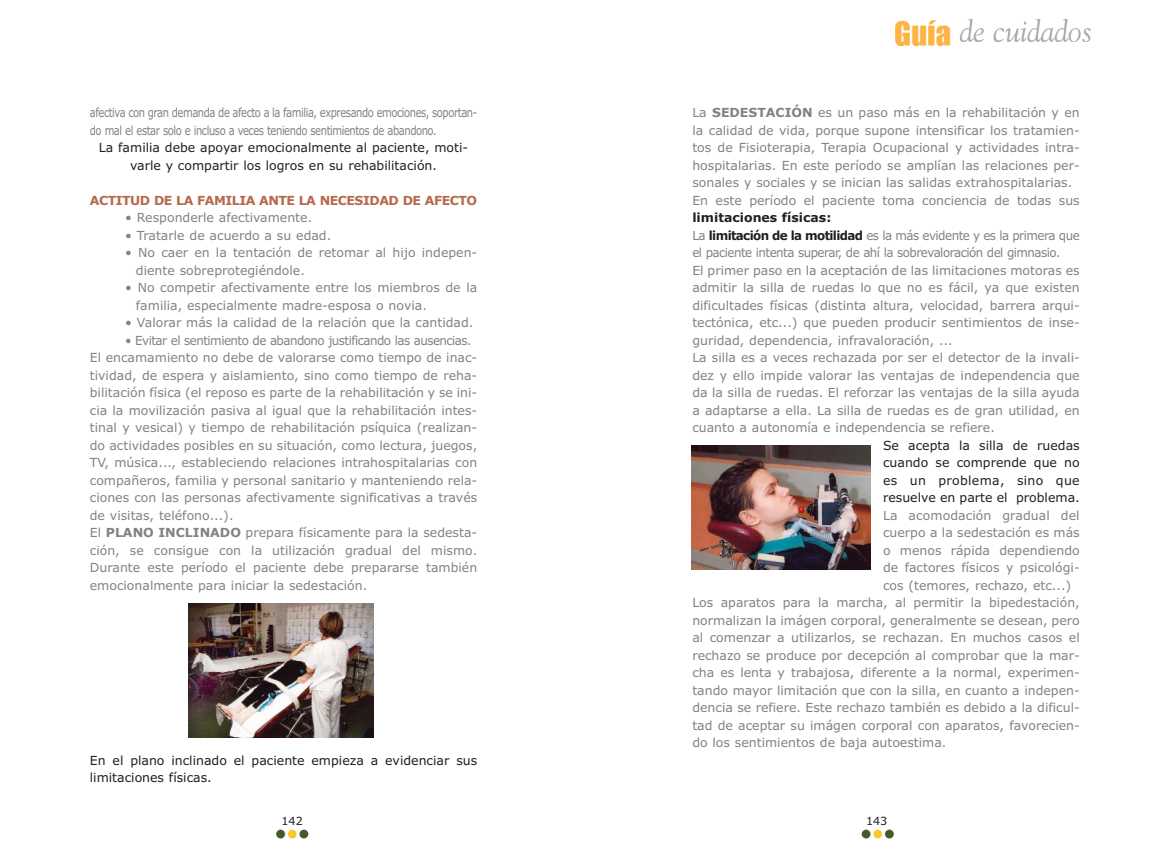
<style>
.page{position:relative;width:1169px;height:850px;background:#fff}
.page>*{position:absolute;margin:0;border:0;box-sizing:border-box;transform-origin:0 0}
.t1{font:12.5px/17.5px "Verdana";color:#808285;scale:.95 1}
.t2{font:12.5px/17.5px "Verdana";color:#808285}
.t3{font:12.5px/17.5px "Verdana";color:#231f20;text-align:justify}
.t4{font:12.5px/17.5px "Verdana";letter-spacing:-.045em;color:#808285;scale:.8 1}
.t5{font:700 12.5px "Verdana";letter-spacing:-.035em;color:#b5694d}
.t6{font:11.25px "Verdana";color:#231f20}
.s1{font-weight:700}
.s2{font-weight:700;color:#231f20}
</style>
<div class="page">
<img style="left:188px;top:603px;width:185px;height:135px">
<img style="left:691px;top:445px;width:179px;height:125px">
<p class="t4" style="left:90px;top:105px;width:486px">afectiva con gran demanda de afecto a la familia, expresando emociones, soportan&shy;do mal el estar solo e incluso a veces teniendo sentimientos de abandono.</p>
<p class="t3" style="left:99px;top:140px;width:371px;text-align:center">La familia debe apoyar emocionalmente al paciente, moti&shy;varle y compartir los logros en su rehabilitación.</p>
<p class="t5" style="left:90px;top:195px;width:389px">ACTITUD DE LA FAMILIA ANTE LA NECESIDAD DE AFECTO</p>
<p class="t2" style="left:125px;top:210px;width:188px">• Responderle afectivamente.</p>
<p class="t2" style="left:125px;top:227px;width:207px">• Tratarle de acuerdo a su edad.</p>
<p class="t2" style="left:136px;top:245px;width:343px;text-indent:-11px">• No caer en la tentación de retomar al hijo indepen&shy;diente sobreprotegiéndole.</p>
<p class="t2" style="left:136px;top:280px;width:343px;text-indent:-11px">• No competir afectivamente entre los miembros de la familia, especialmente madre-esposa o novia.</p>
<p class="t2" style="left:125px;top:315px;width:350px">• Valorar más la calidad de la relación que la cantidad.</p>
<p class="t1" style="left:90px;top:332px;width:409px;text-indent:35px">• Evitar el sentimiento de abandono justificando las ausencias.<br>El encamamiento no debe de valorarse como tiempo de inac&shy;tividad, de espera y aislamiento, sino como tiempo de reha&shy;bilitación física (el reposo es parte de la rehabilitación y se ini&shy;cia la movilización pasiva al igual que la rehabilitación intes&shy;tinal y vesical) y tiempo de rehabilitación psíquica (realizan&shy;do actividades posibles en su situación, como lectura, juegos, TV, música..., estableciendo relaciones intrahospitalarias con compañeros, familia y personal sanitario y manteniendo rela&shy;ciones con las personas afectivamente significativas a través de visitas, teléfono...).<br>El <span class="s1">PLANO INCLINADO</span> prepara físicamente para la sedesta&shy;ción, se consigue con la utilización gradual del mismo.<br>Durante este período el paciente debe prepararse también emocionalmente para iniciar la sedestación.</p>
<p class="t2" style="left:692px;top:105px;width:389px">La <span class="s1">SEDESTACIÓN</span> es un paso más en la rehabilitación y en la calidad de vida, porque supone intensificar los tratamien&shy;tos de Fisioterapia, Terapia Ocupacional y actividades intra&shy;hospitalarias. En este período se amplían las relaciones per&shy;sonales y sociales y se inician las salidas extrahospitalarias.<br>En este período el paciente toma conciencia de todas sus</p>
<p class="t1" style="left:692px;top:210px;width:409px"><span class="s2">limitaciones físicas:<br></span>La <span class="s2">limitación de la motilidad</span> es la más evidente y es la primera que el paciente intenta superar, de ahí la sobrevaloración del gimnasio.<br>El primer paso en la aceptación de las limitaciones motoras es admitir la silla de ruedas lo que no es fácil, ya que existen dificultades físicas (distinta altura, velocidad, barrera arqui&shy;tectónica, etc...) que pueden producir sentimientos de inse&shy;guridad, dependencia, infravaloración, ...<br>La silla es a veces rechazada por ser el detector de la invali&shy;dez y ello impide valorar las ventajas de independencia que da la silla de ruedas. El reforzar las ventajas de la silla ayuda a adaptarse a ella. La silla de ruedas es de gran utilidad, en cuanto a autonomía e independencia se refiere.</p>
<p class="t3" style="left:883px;top:437px;width:198px">Se acepta la silla de ruedas cuando se comprende que no es un problema, sino que resuelve en parte el problema.</p>
<p class="t2" style="left:883px;top:507px;width:198px">La acomodación gradual del</p>
<p class="t2" style="left:883px;top:525px;width:198px">cuerpo a la sedestación es más</p>
<p class="t2" style="left:883px;top:542px;width:198px">o menos rápida dependiendo</p>
<p class="t2" style="left:883px;top:560px;width:198px">de factores físicos y psicológi-</p>
<p class="t2" style="left:883px;top:577px;width:190px">cos (temores, rechazo, etc...)</p>
<p class="t2" style="left:692px;top:595px;width:389px">Los aparatos para la marcha, al permitir la bipedestación,</p>
<p class="t2" style="left:692px;top:612px;width:389px">normalizan la imágen corporal, generalmente se desean, pero</p>
<p class="t2" style="left:692px;top:630px;width:389px">al comenzar a utilizarlos, se rechazan. En muchos casos el</p>
<p class="t2" style="left:692px;top:647px;width:389px">rechazo se produce por decepción al comprobar que la mar-</p>
<p class="t2" style="left:692px;top:665px;width:389px">cha es lenta y trabajosa, diferente a la normal, experimen-</p>
<p class="t2" style="left:692px;top:682px;width:389px">tando mayor limitación que con la silla, en cuanto a indepen-</p>
<p class="t2" style="left:692px;top:700px;width:389px">dencia se refiere. Este rechazo también es debido a la dificul-</p>
<p class="t2" style="left:692px;top:717px;width:389px">tad de aceptar su imágen corporal con aparatos, favorecien-</p>
<p class="t2" style="left:692px;top:735px;width:256px">do los sentimientos de baja autoestima.</p>
<p class="t3" style="left:90px;top:752px;width:389px">En el plano inclinado el paciente empieza a evidenciar sus limitaciones físicas.</p>
<p class="t6" style="left:281px;top:816px;width:23px">142</p>
<p class="t6" style="left:866px;top:816px;width:23px">143</p>
</div>
